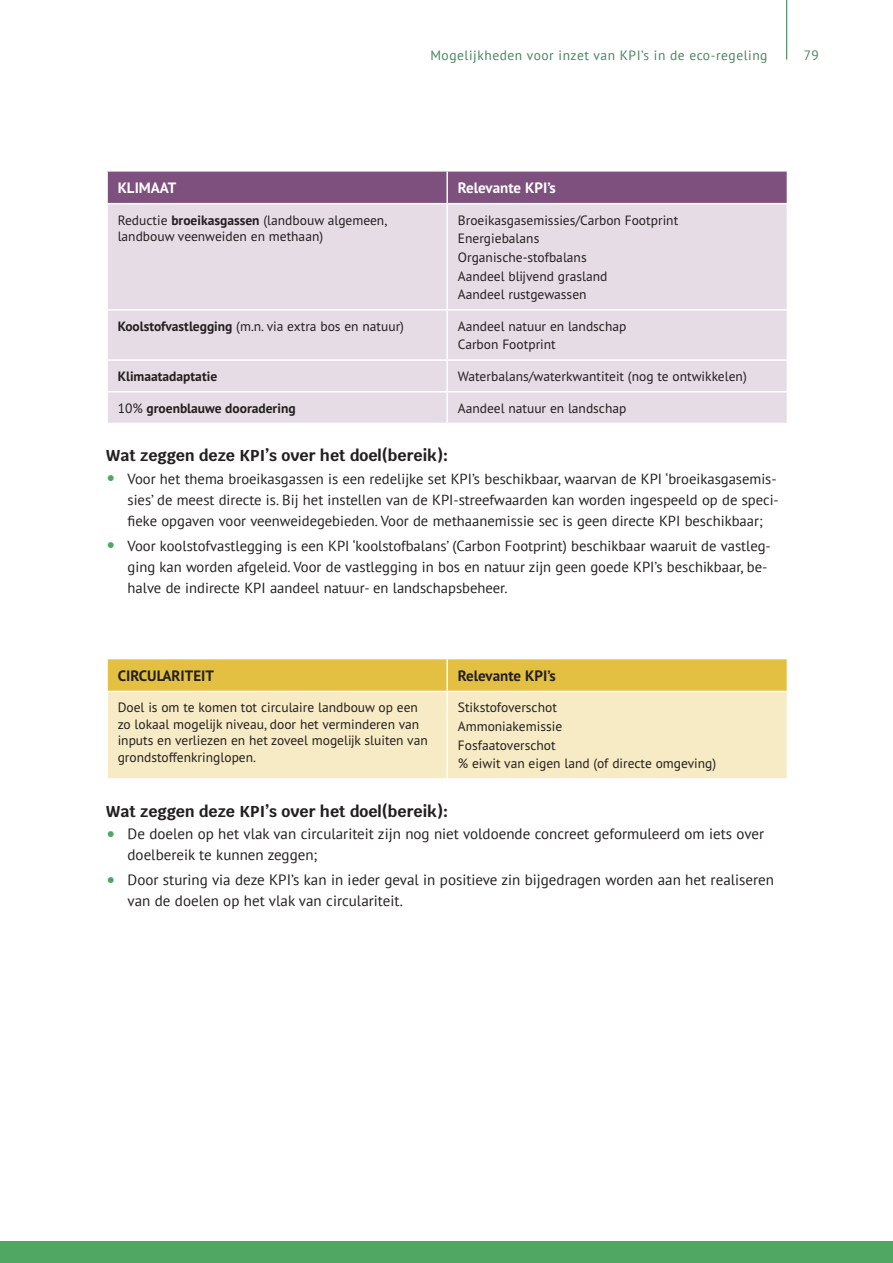
<style>
.page{position:relative;width:893px;height:1263px;background:#fff}
.page>*{position:absolute;margin:0;border:0;box-sizing:border-box;transform-origin:0 0}
._3_tussenkopje{font:700 15.75px "Krub";color:#231f20}
.t1{font:15px/21px "PT Sans";color:#231f20}
.tabel_kop{font:700 15px "PT Sans Pro";color:#231f20}
.tabel_kop-2{font:700 15px "PT Sans Pro";color:#fff}
.t2{font:14.7px/21px "PT Sans";color:#231f20}
.tabel{font:13.5px/16.5px "PT Sans Pro";color:#231f20}
.t3{font:13.5px "PT Sans";letter-spacing:.04em;color:#48855f}
.tabel-2{font:700 13.5px "PT Sans Pro";color:#231f20}
.s1{font-weight:700}
.s2{font-weight:400}
.s3{font-family:"Barlow";font-weight:900;font-size:21px;color:#50a763}
</style>
<div class="page">
<hr style="left:786px;top:0;width:1px;height:60px;background:#48855f">
<div style="left:0;top:1242px;width:893px;height:21px;background:#50a763"></div>
<div style="left:108px;top:172px;width:679px;height:31px;background:#7e507d"></div>
<div style="left:108px;top:204px;width:679px;height:219px;background:#e5dce5"></div>
<hr style="left:446px;top:172px;width:2px;height:31px;background:#fff">
<hr style="left:446px;top:204px;width:2px;height:105px;background:#fff">
<hr style="left:106px;top:309px;width:341px;height:2px;background:#fff">
<hr style="left:447px;top:309px;width:341px;height:2px;background:#fff">
<hr style="left:446px;top:311px;width:2px;height:48px;background:#fff">
<hr style="left:106px;top:359px;width:341px;height:2px;background:#fff">
<hr style="left:447px;top:359px;width:341px;height:2px;background:#fff">
<hr style="left:446px;top:361px;width:2px;height:30px;background:#fff">
<hr style="left:106px;top:391px;width:341px;height:1px;background:#fff">
<hr style="left:447px;top:391px;width:341px;height:1px;background:#fff">
<hr style="left:446px;top:392px;width:2px;height:31px;background:#fff">
<div style="left:108px;top:659px;width:679px;height:32px;background:#e3bf42"></div>
<div style="left:108px;top:692px;width:679px;height:86px;background:#f6ebc4"></div>
<hr style="left:446px;top:659px;width:2px;height:32px;background:#fff">
<hr style="left:446px;top:692px;width:2px;height:86px;background:#fff">
<p class="t3" style="left:430px;top:46px;width:339px">Mogelijkheden voor inzet van KPI’s in de eco-regeling</p>
<p class="t3" style="left:804px;top:46px;width:17px">79</p>
<p class="tabel_kop-2" style="left:118px;top:178px;width:60px">KLIMAAT</p>
<p class="tabel_kop-2" style="left:458px;top:178px;width:100px">Relevante KPI’s</p>
<p class="tabel" style="left:118px;top:211px;width:271px">Reductie <span class="s1">broeikasgassen</span> (landbouw algemeen, landbouw veenweiden en methaan)</p>
<p class="tabel" style="left:458px;top:211px;width:222px">Broeikasgasemissies/Carbon Footprint</p>
<p class="tabel" style="left:458px;top:230px;width:83px">Energiebalans</p>
<p class="tabel" style="left:458px;top:249px;width:130px">Organische-stofbalans</p>
<p class="tabel" style="left:458px;top:267px;width:151px">Aandeel blijvend grasland</p>
<p class="tabel" style="left:458px;top:286px;width:130px">Aandeel rustgewassen</p>
<p class="tabel" style="left:118px;top:317px;width:288px"><span class="s1">Koolstofvastlegging</span> (m.n. via extra bos en natuur)</p>
<p class="tabel" style="left:458px;top:317px;width:170px">Aandeel natuur en landschap</p>
<p class="tabel" style="left:458px;top:336px;width:99px">Carbon Footprint</p>
<p class="tabel-2" style="left:118px;top:367px;width:101px">Klimaatadaptatie</p>
<p class="tabel" style="left:458px;top:368px;width:290px">Waterbalans/waterkwantiteit (nog te ontwikkelen)</p>
<p class="tabel-2" style="left:118px;top:399px;width:179px"><span class="s2">10%</span> groenblauwe dooradering</p>
<p class="tabel" style="left:458px;top:399px;width:170px">Aandeel natuur en landschap</p>
<p class="_3_tussenkopje" style="left:106px;top:446px;width:343px">Wat zeggen deze KPI’s over het doel(bereik):</p>
<p class="t2" style="left:128px;top:468px;width:653px;text-indent:-20px"><span class="s3">•</span> Voor het thema broeikasgassen is een redelijke set KPI’s beschikbaar, waarvan de KPI ‘broeikasgasemis&shy;sies’ de meest directe is. Bij het instellen van de KPI-streefwaarden kan worden ingespeeld op de speci&shy;fieke opgaven voor veenweidegebieden. Voor de methaanemissie sec is geen directe KPI beschikbaar;</p>
<p class="t2" style="left:128px;top:535px;width:645px;text-indent:-20px"><span class="s3">•</span> Voor koolstofvastlegging is een KPI ‘koolstofbalans’ (Carbon Footprint) beschikbaar waaruit de vastleg&shy;ging kan worden afgeleid. Voor de vastlegging in bos en natuur zijn geen goede KPI’s beschikbaar, be&shy;halve de indirecte KPI aandeel natuur- en landschapsbeheer.</p>
<p class="tabel_kop" style="left:118px;top:666px;width:98px">CIRCULARITEIT</p>
<p class="tabel_kop" style="left:458px;top:666px;width:100px">Relevante KPI’s</p>
<p class="tabel" style="left:118px;top:699px;width:312px">Doel is om te komen tot circulaire landbouw op een zo lokaal mogelijk niveau, door het verminderen van inputs en verliezen en het zoveel mogelijk sluiten van grondstoffenkringlopen.</p>
<p class="tabel" style="left:458px;top:699px;width:101px">Stikstofoverschot</p>
<p class="tabel" style="left:458px;top:718px;width:106px">Ammoniakemissie</p>
<p class="tabel" style="left:458px;top:736px;width:99px">Fosfaatoverschot</p>
<p class="tabel" style="left:458px;top:755px;width:260px">% eiwit van eigen land (of directe omgeving)</p>
<p class="_3_tussenkopje" style="left:106px;top:802px;width:343px">Wat zeggen deze KPI’s over het doel(bereik):</p>
<p class="t1" style="left:128px;top:823px;width:638px;text-indent:-20px"><span class="s3">•</span> De doelen op het vlak van circulariteit zijn nog niet voldoende concreet geformuleerd om iets over doelbereik te kunnen zeggen;</p>
<p class="t1" style="left:128px;top:869px;width:648px;text-indent:-20px"><span class="s3">•</span> Door sturing via deze KPI’s kan in ieder geval in positieve zin bijgedragen worden aan het realiseren van de doelen op het vlak van circulariteit.</p>
</div>
